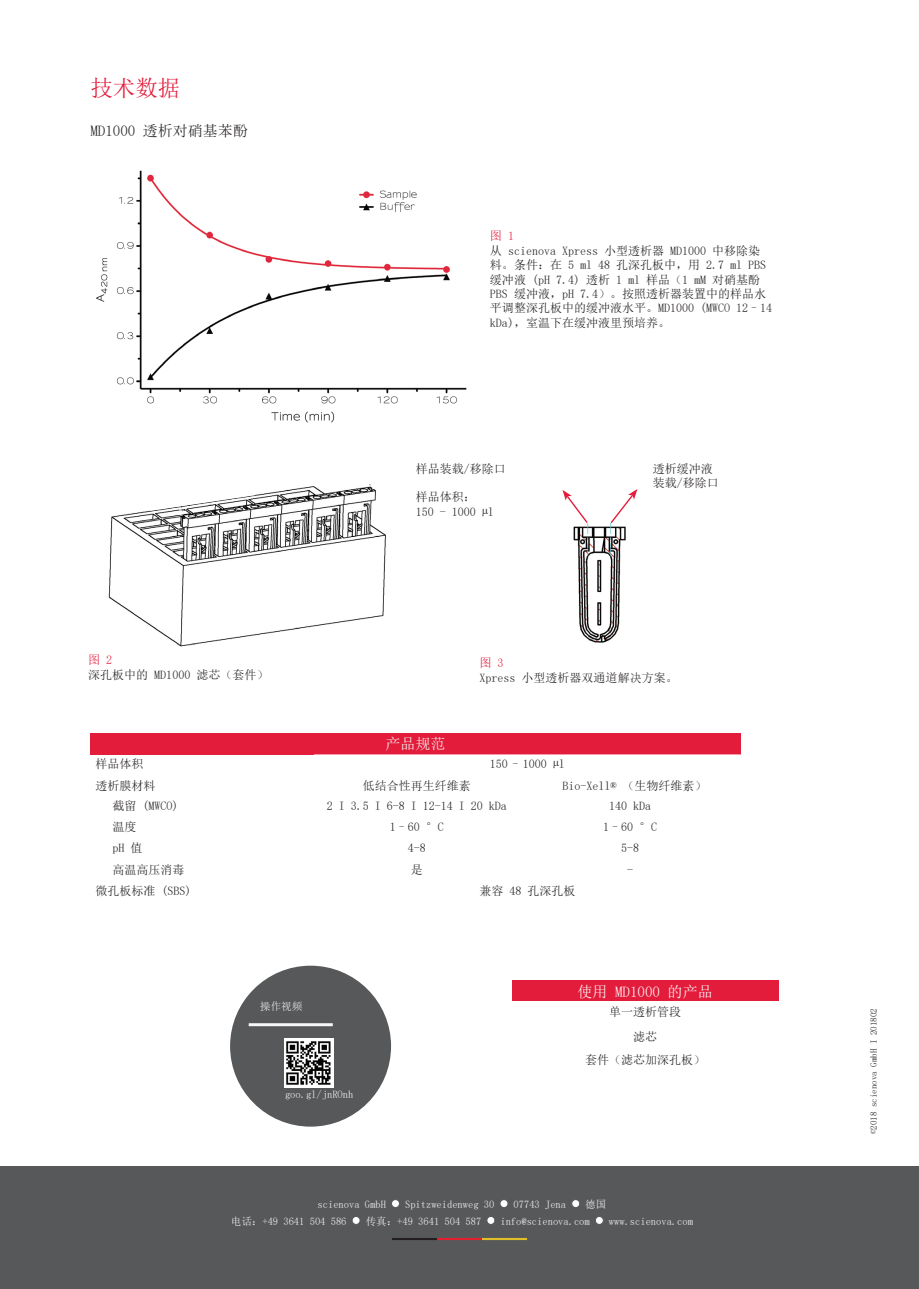
<style>
.page{position:relative;width:919px;height:1289px;background:#fff}
.page>*{position:absolute;margin:0;border:0;box-sizing:border-box;transform-origin:0 0}
.t1{font:22.5px "Sim Sun";color:#e41c3b}
.t2{font:15px "Sim Sun";color:#231f20}
.t3{font:15px "Sim Sun";color:#fafafa}
.t4{font:15px "Sim Sun";color:#f2f3f4}
.t5{font:12px/14.4px "Sim Sun";color:#231f20}
.t6{font:12px "Sim Sun";color:#e41c3b}
.t7{font:10.5px "Sim Sun";color:#f5f5f6}
.t8{font:10.5px "Sim Sun";color:#f2f3f4}
.t9{font:9px "Sim Sun";color:#231f20}
</style>
<div class="page">
<div style="left:90px;top:733px;width:650px;height:21px;background:#e41c3b"></div>
<svg style="left:314px;top:754px;width:426px;height:1px"></svg>
<div style="left:512px;top:980px;width:266px;height:21px;background:#e41c3b"></div>
<div style="left:230px;top:965px;width:161px;height:161px;background:#57585a;border-radius:50%"></div>
<img style="left:284px;top:1038px;width:49px;height:49px">
<hr style="left:249px;top:1023px;width:84px;height:3px;background:#f7f7f8">
<div style="left:0;top:1166px;width:918px;height:122px;background:#57585a"></div>
<div style="left:392px;top:1237px;width:45px;height:2px;border:2px solid #231f20"></div>
<div style="left:437px;top:1237px;width:45px;height:2px;background:#e41c3b;border:2px solid #e21e2f"></div>
<div style="left:482px;top:1237px;width:45px;height:2px;background:#e0bf2a;border:2px solid #e0bf2a"></div>
<div style="left:391px;top:1199px;width:8px;height:8px;background:#fff;border-radius:50%"></div>
<div style="left:391px;top:1199px;width:9px;height:8px;border:1px solid #57585a;border-radius:50%"></div>
<div style="left:500px;top:1199px;width:8px;height:8px;background:#fff;border-radius:50%"></div>
<div style="left:499px;top:1199px;width:9px;height:8px;border:1px solid #57585a;border-radius:50%"></div>
<div style="left:571px;top:1199px;width:8px;height:8px;background:#fff;border-radius:50%"></div>
<div style="left:571px;top:1199px;width:9px;height:8px;border:1px solid #57585a;border-radius:50%"></div>
<div style="left:352px;top:1216px;width:8px;height:8px;background:#fff;border-radius:50%"></div>
<div style="left:352px;top:1215px;width:8px;height:9px;border:1px solid #57585a;border-radius:50%"></div>
<svg style="left:487px;top:1216px;width:8px;height:8px"></svg>
<div style="left:486px;top:1215px;width:9px;height:9px;border:1px solid #57585a;border-radius:50%"></div>
<svg style="left:595px;top:1216px;width:8px;height:8px"></svg>
<div style="left:595px;top:1215px;width:8px;height:9px;border:1px solid #57585a;border-radius:50%"></div>
<img style="left:108px;top:484px;width:278px;height:163px">
<svg style="left:145px;top:484px;width:110px;height:31px"></svg>
<svg style="left:610px;top:489px;width:27px;height:34px"></svg>
<img style="left:573px;top:523px;width:53px;height:120px">
<svg style="left:562px;top:490px;width:27px;height:34px"></svg>
<img style="left:96px;top:170px;width:371px;height:253px">
<h1 class="t1" style="left:90px;top:76px;width:91px">技术数据</h1>
<p class="t2" style="left:90px;top:123px;width:159px">MD1000 透析对硝基苯酚</p>
<p class="t6" style="left:88px;top:654px;width:25px">图 2</p>
<p class="t5" style="left:88px;top:667px;width:182px">深孔板中的 MD1000 滤芯（套件）</p>
<p class="t6" style="left:490px;top:230px;width:25px">图 1</p>
<p class="t5" style="left:490px;top:243px;width:283px">从 scienova Xpress 小型透析器 MD1000 中移除染料。条件：在 5 ml 48 孔深孔板中，用 2.7 ml PBS缓冲液 (pH 7.4) 透析 1 ml 样品（1 mM 对硝基酚<br>PBS 缓冲液，pH 7.4）。按照透析器装置中的样品水平调整深孔板中的缓冲液水平。MD1000 (MWCO 12–14 kDa)，室温下在缓冲液里预培养。</p>
<p class="t5" style="left:415px;top:461px;width:91px">样品装载/移除口</p>
<p class="t5" style="left:415px;top:490px;width:79px">样品体积：<br>150 - 1000 µl</p>
<p class="t5" style="left:652px;top:461px;width:67px">透析缓冲液装载/移除口</p>
<p class="t4" style="left:385px;top:736px;width:61px">产品规范</p>
<p class="t6" style="left:479px;top:657px;width:25px">图 3</p>
<p class="t5" style="left:479px;top:670px;width:199px">Xpress 小型透析器双通道解决方案。</p>
<p class="t5" style="left:95px;top:756px;width:49px">样品体积</p>
<p class="t5" style="left:490px;top:756px;width:76px">150 – 1000 µl</p>
<p class="t5" style="left:95px;top:778px;width:61px">透析膜材料</p>
<p class="t5" style="left:363px;top:778px;width:109px">低结合性再生纤维素</p>
<p class="t5" style="left:562px;top:778px;width:145px">Bio-Xell® （生物纤维素）</p>
<p class="t5" style="left:112px;top:798px;width:67px">截留 (MWCO)</p>
<p class="t5" style="left:327px;top:798px;width:181px">2 I 3.5 I 6-8 I 12-14 I 20 kDa</p>
<p class="t5" style="left:609px;top:798px;width:43px">140 kDa</p>
<p class="t5" style="left:112px;top:819px;width:25px">温度</p>
<p class="t5" style="left:390px;top:819px;width:55px">1–60 °C</p>
<p class="t5" style="left:603px;top:819px;width:55px">1–60 °C</p>
<p class="t5" style="left:112px;top:840px;width:31px">pH 值</p>
<p class="t5" style="left:408px;top:840px;width:19px">4-8</p>
<p class="t5" style="left:621px;top:840px;width:19px">5-8</p>
<p class="t5" style="left:113px;top:862px;width:73px">高温高压消毒</p>
<p class="t5" style="left:411px;top:862px;width:13px">是</p>
<p class="t5" style="left:627px;top:862px;width:7px">-</p>
<p class="t5" style="left:96px;top:883px;width:97px">微孔板标准 (SBS)</p>
<p class="t5" style="left:479px;top:883px;width:97px">兼容 48 孔深孔板</p>
<p class="t8" style="left:260px;top:1000px;width:43px">操作视频</p>
<p class="t8" style="left:285px;top:1089px;width:70px">goo.gl/jnROnh</p>
<p class="t3" style="left:577px;top:983px;width:136px">使用 MD1000 的产品</p>
<p class="t5" style="left:609px;top:998px;width:73px;line-height:25.3px;text-align:center">单一透析管段滤芯</p>
<p class="t5" style="left:585px;top:1052px;width:121px">套件（滤芯加深孔板）</p>
<p class="t7" style="left:317px;top:1198px;width:70px">scienova GmbH</p>
<p class="t7" style="left:405px;top:1198px;width:91px">Spitzweidenweg 30</p>
<p class="t7" style="left:513px;top:1198px;width:54px">07743 Jena</p>
<p class="t7" style="left:585px;top:1198px;width:22px">德国</p>
<p class="t7" style="left:231px;top:1215px;width:117px">电话：+49 3641 504 586</p>
<p class="t7" style="left:365px;top:1215px;width:117px">传真：+49 3641 504 587</p>
<p class="t7" style="left:500px;top:1215px;width:91px">info@scienova.com</p>
<p class="t7" style="left:609px;top:1215px;width:85px">www.scienova.com</p>
<p class="t9" style="left:868px;top:1134px;width:127px;rotate:-90deg">©2018 scienova GmbH I 201802</p>
</div>
